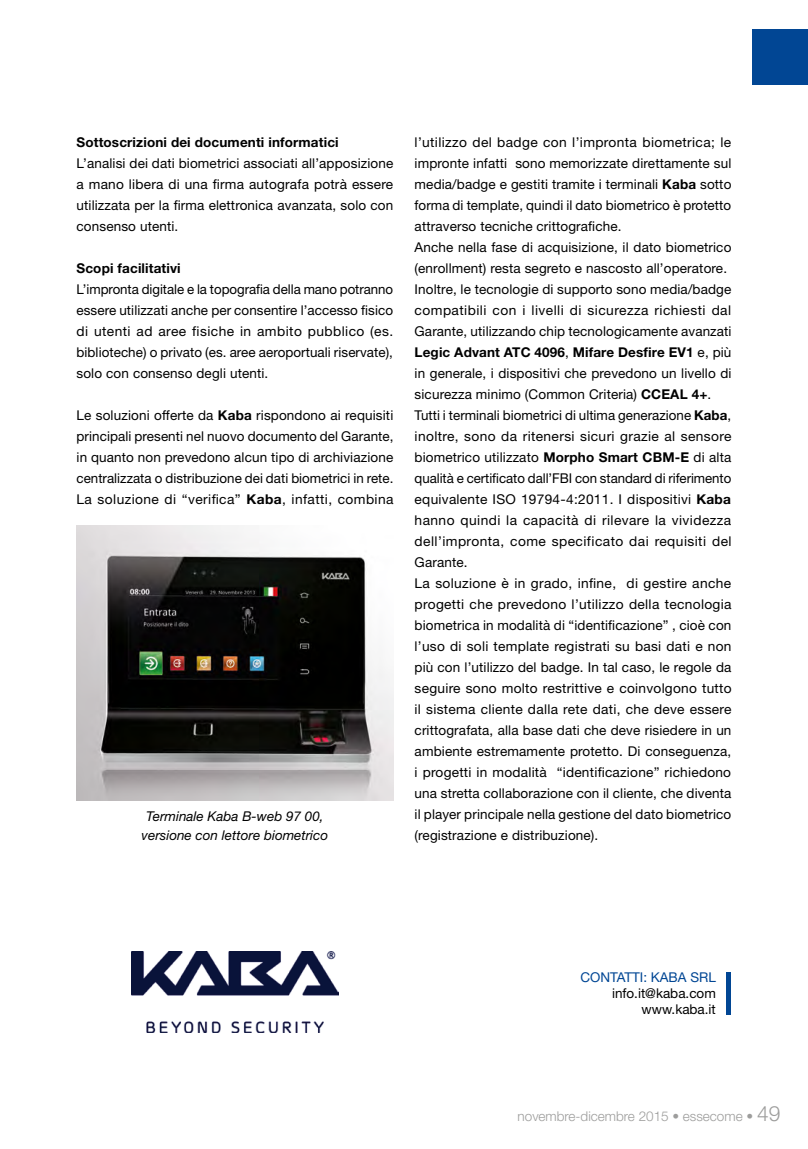
<style>
.page{position:relative;width:808px;height:1149px;background:#fff}
.page>*{position:absolute;margin:0;border:0;box-sizing:border-box;transform-origin:0 0}
.t1{font:13.5px/21px "Helvetica Neue LT Std";letter-spacing:.01em;color:#000;text-align:justify}
.t2{font:700 13.5px "Helvetica Neue LT Std";letter-spacing:.01em;color:#000}
.t3{font:italic 13.5px/19.5px "Helvetica Neue LT Std";color:#000;text-align:center}
.t4{font:300 13.5px "Helvetica Neue LT Std";color:#9d9d9c}
.t5{font:13.5px "Helvetica Neue LT Std";color:#014694}
.s1{font-weight:700}
.s2{font-size:21px}
</style>
<div class="page">
<div style="left:753px;top:30px;width:55px;height:55px;background:#014694"></div>
<img style="left:77px;top:525px;width:316px;height:275px">
<img style="left:132px;top:951px;width:206px;height:80px">
<div style="left:726px;top:971px;width:5px;height:43px;background:#014694"></div>
<p class="t2" style="left:77px;top:134px;width:264px">Sottoscrizioni dei documenti informatici</p>
<p class="t1" style="left:77px;top:152px;width:318px">L’analisi dei dati biometrici associati all’apposizione a mano libera di una firma autografa potrà essere utilizzata per la firma elettronica avanzata, solo con consenso utenti.</p>
<p class="t2" style="left:77px;top:260px;width:106px">Scopi facilitativi</p>
<p class="t1" style="left:77px;top:278px;width:318px">L’impronta digitale e la topografia della mano potranno essere utilizzati anche per consentire l’accesso fisico di utenti ad aree fisiche in ambito pubblico (es. biblioteche) o privato (es. aree aeroportuali riservate), solo con consenso degli utenti.</p>
<p class="t1" style="left:77px;top:404px;width:318px">Le soluzioni offerte da <span class="s1">Kaba</span> rispondono ai requisiti principali presenti nel nuovo documento del Garante, in quanto non prevedono alcun tipo di archiviazione centralizzata o distribuzione dei dati biometrici in rete.<br>La soluzione di “verifica” <span class="s1">Kaba</span>, infatti, combina</p>
<p class="t3" style="left:142px;top:805px;width:188px">Terminale Kaba B-web 97 00, versione con lettore biometrico</p>
<p class="t1" style="left:415px;top:131px;width:318px;text-align:left">l’utilizzo del badge con l’impronta biometrica; le impronte infatti sono memorizzate direttamente sul media/badge e gestiti tramite i terminali <span class="s1">Kaba</span> sotto forma di template, quindi il dato biometrico è protetto attraverso tecniche crittografiche.<br>Anche nella fase di acquisizione, il dato biometrico (enrollment) resta segreto e nascosto all’operatore.<br>Inoltre, le tecnologie di supporto sono media/badge compatibili con i livelli di sicurezza richiesti dal Garante, utilizzando chip tecnologicamente avanzati <span class="s1">Legic Advant ATC 4096</span>, <span class="s1">Mifare Desfire EV1</span> e, più in generale, i dispositivi che prevedono un livello di sicurezza minimo (Common Criteria) <span class="s1">CCEAL 4+</span>.<br>Tutti i terminali biometrici di ultima generazione <span class="s1">Kaba</span>, inoltre, sono da ritenersi sicuri grazie al sensore biometrico utilizzato <span class="s1">Morpho Smart CBM-E</span> di alta qualità e certificato dall’FBI con standard di riferimento equivalente ISO 19794-4:2011. I dispositivi <span class="s1">Kaba </span>hanno quindi la capacità di rilevare la vividezza dell’impronta, come specificato dai requisiti del Garante.<br>La soluzione è in grado, infine, di gestire anche progetti che prevedono l’utilizzo della tecnologia biometrica in modalità di “identificazione” , cioè con l’uso di soli template registrati su basi dati e non più con l’utilizzo del badge. In tal caso, le regole da seguire sono molto restrittive e coinvolgono tutto il sistema cliente dalla rete dati, che deve essere crittografata, alla base dati che deve risiedere in un ambiente estremamente protetto. Di conseguenza, i progetti in modalità “identificazione” richiedono una stretta collaborazione con il cliente, che diventa il player principale nella gestione del dato biometrico (registrazione e distribuzione).</p>
<p class="t5" style="left:580px;top:968px;width:137px">CONTATTI: KABA SRL</p>
<p class="t1" style="left:612px;top:984px;width:105px;line-height:16.2px;text-align:right">info.it@kaba.com www.kaba.it</p>
<p class="t4" style="left:518px;top:1107px;width:264px">novembre-dicembre 2015 • essecome • <span class="s2">49</span></p>
</div>
